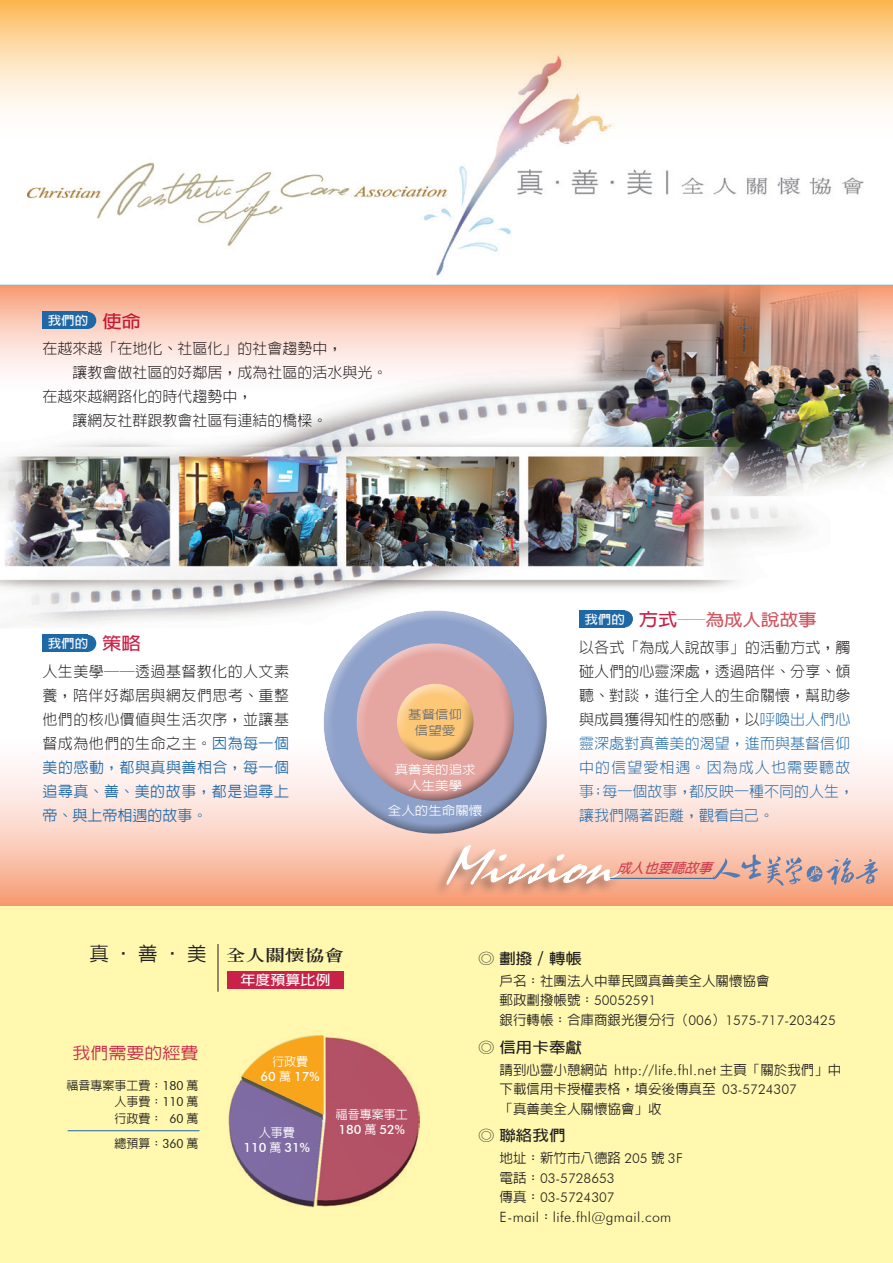
<style>
.page{position:relative;width:893px;height:1263px;background:#fff}
.page>*{position:absolute;margin:0;border:0;box-sizing:border-box;transform-origin:0 0}
.t1{font:700 17.55px "Lin Gothic";color:#c82249;scale:1.11 1}
.t2{font:700 16.65px "Lin Gothic";color:#d05660;scale:1.67 1}
.t3{font:500 16.2px "Lin Gothic";color:#c82249;scale:1.11 1}
.t4{font:15.6px "Inn Ming Extra";letter-spacing:.01em;color:#231f20;scale:1.25 1}
.t5{font:300 15px/24px "Lin Gothic";color:#231f20}
.t6{font:300 15px/24px "Lin Gothic";letter-spacing:.005em;color:#1e68a6}
.t7{font:700 14.85px "Lin Gothic";color:#231f20;scale:1.11 1}
.t8{font:300 14.1px "Futura BT";letter-spacing:.025em;color:#231f20}
.t9{font:300 13.5px/20.2px "Futura BT";color:#231f20}
.t10{font:500 13.5px/20.2px "Lin Gothic";color:#231f20}
.t11{font:italic 700 13.5px "Lin Gothic";color:#cc3f54}
.t12{font:700 13.5px "Lin Gothic";color:#fff;scale:1.11 1}
.t13{font:500 12.75px "Futura BT";color:#fff}
.t14{font:500 12.15px/16.5px "Lin Gothic";color:#fff;text-align:center;scale:1.11 1}
.t15{font:700 12.15px "Lin Gothic";color:#fff;scale:1.11 1}
.t16{font:500 12.15px/16.5px "Lin Gothic";color:#6c6d70;text-align:center;scale:1.11 1}
.t17{font:500 12px/16.5px "Lin Gothic";color:#231f20;text-align:justify}
.t18{font:12px "New Gothic Meduim";color:#fff}
.s1{font-weight:500;color:#1e68a6}
.s2{font-size:17.55px;color:#c82249}
.s3{color:#231f20}
.s4{font-family:"Lin Gothic";font-weight:500;font-size:19.5px}
.s5{font-family:"Futura BT";font-weight:400;font-size:12.6px}
.s6{font-family:"New Gothic Meduim";font-weight:400;font-size:12px}
.s7{font-family:"Lin Gothic";font-weight:500}
.s8{font-family:"Lin Gothic";font-weight:500;font-size:13.5px}
.s9{font-family:"Futura BT";font-weight:300}
</style>
<div class="page">
<div style="left:0;top:906px;width:893px;height:357px;background:#fff8ae"></div>
<hr style="left:218px;top:944px;width:1px;height:48px;background:#231f20">
<div style="left:227px;top:971px;width:117px;height:17px;background:#c82249"></div>
<hr style="left:68px;top:1130px;width:131px;height:1px;background:#1e68a6">
<svg style="left:228px;top:1035px;width:192px;height:170px"></svg>
<img style="left:0;top:391px;width:893px;height:261px">
<svg style="left:0;top:766px;width:893px;height:140px;background:#facebd"></svg>
<img style="left:28px;top:142px;width:836px;height:134px">
<div style="left:433px;top:844px;width:189px;height:54px;background:#231f20;opacity:.4"></div>
<svg style="left:445px;top:845px;width:187px;height:40px"></svg>
<hr style="left:610px;top:878px;width:105px;height:1px;background:#1e68a6">
<img style="left:714px;top:853px;width:164px;height:33px">
<svg style="left:0;top:0;width:893px;height:142px"></svg>
<img style="left:0;top:285px;width:893px;height:106px">
<div style="left:322px;top:608px;width:215px;height:171px;background:#fff;opacity:.75"></div>
<div style="left:331px;top:657px;width:218px;height:177px;background:#231f20;opacity:.75"></div>
<div style="left:355px;top:641px;width:155px;height:123px;background:#fff;opacity:.75"></div>
<div style="left:360px;top:676px;width:156px;height:125px;background:#231f20;opacity:.75"></div>
<div style="left:396px;top:681px;width:79px;height:61px;background:#fff;opacity:.75"></div>
<div style="left:396px;top:698px;width:79px;height:63px;background:#231f20;opacity:.75"></div>
<div style="left:579px;top:610px;width:46px;height:17px;background:#1e68a6"></div>
<div style="left:616px;top:610px;width:17px;height:17px;background:#1e68a6;border-radius:50%"></div>
<div style="left:43px;top:312px;width:45px;height:17px;background:#1e68a6"></div>
<div style="left:79px;top:312px;width:17px;height:17px;background:#1e68a6;border-radius:50%"></div>
<div style="left:43px;top:635px;width:45px;height:17px;background:#1e68a6"></div>
<div style="left:79px;top:635px;width:17px;height:17px;background:#1e68a6;border-radius:50%"></div>
<p class="t1" style="left:102px;top:312px;width:37px">使命</p>
<p class="t5" style="left:43px;top:337px;width:347px">在越來越「在地化、社區化」的社會趨勢中，<br>　　讓教會做社區的好鄰居，成為社區的活水與光。在越來越網路化的時代趨勢中，<br>　　讓網友社群跟教會社區有連結的橋樑。</p>
<p class="t15" style="left:48px;top:314px;width:38px">我們的</p>
<p class="t1" style="left:102px;top:635px;width:37px">策略</p>
<p class="t5" style="left:43px;top:659px;width:248px;text-align:justify">人生美學──透過基督教化的人文素養，陪伴好鄰居與網友們思考、重整他們的核心價值與生活次序，並讓基督成為他們的生命之主。<span class="s1">因為每一個美的感動，都與真與善相合，每一個追尋真、善、美的故事，都是追尋上帝、與上帝相遇的故事。</span></p>
<p class="t15" style="left:48px;top:637px;width:38px">我們的</p>
<p class="t16" style="left:408px;top:706px;width:50px">基督信仰信望愛</p>
<p class="t14" style="left:395px;top:761px;width:74px">真善美的追求人生美學</p>
<p class="t14" style="left:388px;top:802px;width:87px">全人的生命關懷</p>
<p class="t2" style="left:639px;top:611px;width:108px"><span class="s2">方式</span>─為成人說故事</p>
<p class="t6" style="left:579px;top:635px;width:277px"><span class="s3">以各式「為成人說故事」的活動方式，觸碰人們的心靈深處，透過陪伴、分享、傾聽、對談，進行全人的生命關懷，幫助參與成員獲得知性的感動，以</span>呼喚出人們心靈深處對真善美的渴望，進而與基督信仰中的信望愛相遇。因為成人也需要聽故事；每一個故事，都反映一種不同的人生，讓我們隔著距離，觀看自己。</p>
<p class="t15" style="left:584px;top:613px;width:38px">我們的</p>
<p class="t11" style="left:617px;top:861px;width:101px">成人也要聽故事</p>
<p class="t4" style="left:90px;top:947px;width:205px"><span class="s4">真‧善‧美</span> 全人關懷協會</p>
<p class="t12" style="left:240px;top:973px;width:83px">年度預算比例</p>
<p class="t3" style="left:73px;top:1045px;width:115px">我們需要的經費</p>
<p class="t17" style="left:114px;top:1077px;width:86px;text-indent:-48px">福音專案事工費：<span class="s5">180</span> 萬人事費：<span class="s5">110</span> 萬行政費： <span class="s5">60</span> 萬</p>
<p class="t17" style="left:114px;top:1135px;width:86px">總預算：<span class="s5">360</span> 萬</p>
<p class="t18" style="left:272px;top:1055px;width:37px">行政費</p>
<p class="t13" style="left:261px;top:1068px;width:60px">60 <span class="s6">萬</span> 17%</p>
<p class="t18" style="left:336px;top:1108px;width:73px">福音專案事工</p>
<p class="t18" style="left:259px;top:1126px;width:37px">人事費</p>
<p class="t13" style="left:338px;top:1122px;width:68px">180 <span class="s6">萬</span> 52%</p>
<p class="t13" style="left:243px;top:1139px;width:68px">110 <span class="s6">萬</span> 31%</p>
<p class="t7" style="left:478px;top:950px;width:95px">◎ 劃撥 / 轉帳</p>
<p class="t10" style="left:499px;top:970px;width:272px">戶名：社團法人中華民國真善美全人關懷協會</p>
<p class="t9" style="left:499px;top:990px;width:338px"><span class="s7">郵政劃撥帳號：</span>50052591<br><span class="s7">銀行轉帳：合庫商銀光復分行（</span>006<span class="s7">）</span>1575-717-203425</p>
<p class="t7" style="left:478px;top:1039px;width:95px">◎ 信用卡奉獻</p>
<p class="t8" style="left:499px;top:1061px;width:343px"><span class="s8">請到心靈小憩網站</span> http://life.fhl.net <span class="s8">主頁「關於我們」中</span></p>
<p class="t10" style="left:499px;top:1079px;width:299px">下載信用卡授權表格，填妥後傳真至 <span class="s9">03-5724307</span>「真善美全人關懷協會」收</p>
<p class="t7" style="left:478px;top:1128px;width:80px">◎ 聯絡我們</p>
<p class="t10" style="left:499px;top:1148px;width:185px">地址：新竹市八德路 <span class="s9">205</span> 號 <span class="s9">3F</span></p>
<p class="t9" style="left:499px;top:1168px;width:117px;line-height:19.5px"><span class="s7">電話：</span>03-5728653<span class="s7">傳真：</span>03-5724307</p>
<p class="t8" style="left:499px;top:1208px;width:173px">E-mail<span class="s8">：</span>life.fhl@gmail.com</p>
</div>
